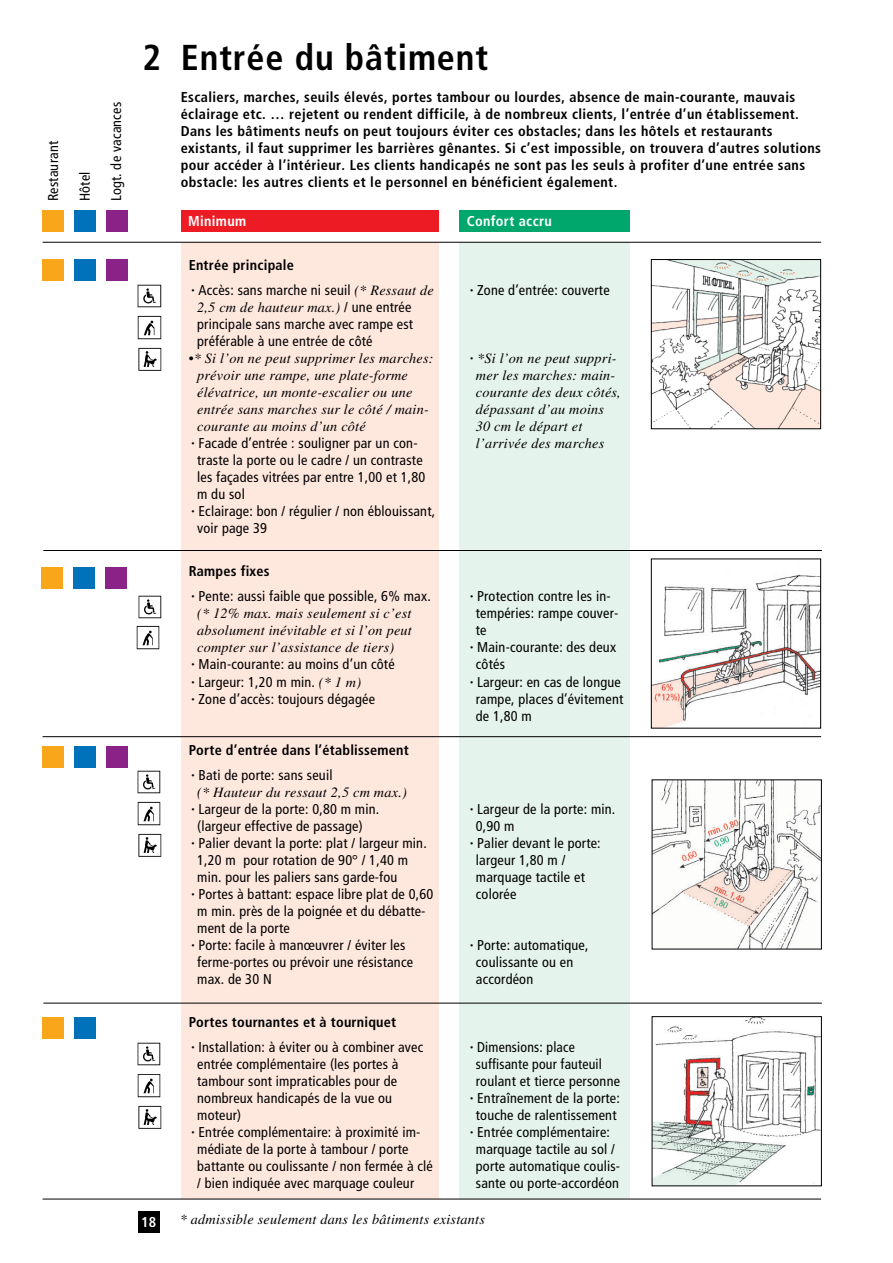
<style>
.page{position:relative;width:893px;height:1263px;background:#fff}
.page>*{position:absolute;margin:0;border:0;box-sizing:border-box;transform-origin:0 0}
.t1{font:700 condensed 36px "Frutiger";letter-spacing:.025em;color:#000}
.t2{font:condensed 14.25px/17px "Frutiger";letter-spacing:.015em;color:#000}
.t3{font:700 condensed 14.25px/17px "Frutiger";letter-spacing:.025em;color:#000}
.t4{font:italic 14.25px/17px "Times";letter-spacing:.015em;color:#000}
.t5{font:700 condensed 14.25px "Frutiger";letter-spacing:.025em;color:#fff}
.s1{font-family:"Courier";font-stretch:normal}
.s2{font-family:"Times";font-style:italic;font-stretch:normal}
.s3{font-family:"Frutiger";font-style:normal;font-stretch:condensed}
.s4{font-family:"Courier";font-style:normal}
</style>
<div class="page">
<div style="left:181px;top:242px;width:257px;height:957px;background:#fee7dd"></div>
<div style="left:138px;top:1212px;width:21px;height:21px;background:#000"></div>
<div style="left:43px;top:210px;width:21px;height:22px;background:#faa61a"></div>
<div style="left:74px;top:210px;width:22px;height:22px;background:#0072bc"></div>
<div style="left:106px;top:210px;width:22px;height:22px;background:#8b2288"></div>
<div style="left:181px;top:210px;width:257px;height:22px;background:#ed1c24"></div>
<div style="left:459px;top:210px;width:170px;height:22px;background:#00a76d"></div>
<div style="left:459px;top:242px;width:170px;height:957px;background:#e4f3eb"></div>
<hr style="left:43px;top:1199px;width:778px;height:1px;background:#000">
<hr style="left:43px;top:242px;width:778px;height:1px;background:#000">
<img style="left:653px;top:781px;width:166px;height:167px">
<img style="left:653px;top:1018px;width:166px;height:166px">
<hr style="left:43px;top:550px;width:778px;height:1px;background:#000">
<hr style="left:43px;top:736px;width:778px;height:1px;background:#000">
<hr style="left:43px;top:1003px;width:778px;height:1px;background:#000">
<img style="left:653px;top:261px;width:166px;height:166px">
<div style="left:651px;top:259px;width:170px;height:170px;border:1px solid #000"></div>
<img style="left:653px;top:574px;width:166px;height:153px">
<div style="left:651px;top:559px;width:170px;height:170px;border:1px solid #000"></div>
<div style="left:43px;top:259px;width:21px;height:21px;background:#faa61a"></div>
<div style="left:74px;top:259px;width:22px;height:21px;background:#0072bc"></div>
<div style="left:106px;top:259px;width:22px;height:21px;background:#8b2288"></div>
<div style="left:42px;top:567px;width:21px;height:22px;background:#faa61a"></div>
<div style="left:74px;top:567px;width:21px;height:22px;background:#0072bc"></div>
<div style="left:106px;top:567px;width:21px;height:22px;background:#8b2288"></div>
<div style="left:43px;top:746px;width:21px;height:22px;background:#faa61a"></div>
<div style="left:74px;top:746px;width:22px;height:22px;background:#0072bc"></div>
<div style="left:106px;top:746px;width:22px;height:22px;background:#8b2288"></div>
<div style="left:43px;top:1017px;width:21px;height:21px;background:#faa61a"></div>
<div style="left:74px;top:1017px;width:22px;height:21px;background:#0072bc"></div>
<svg style="left:137px;top:316px;width:25px;height:24px"></svg>
<img style="left:138px;top:316px;width:23px;height:23px">
<div style="left:136px;top:284px;width:26px;height:24px;background:#9e9e9e"></div>
<img style="left:138px;top:284px;width:23px;height:24px">
<img style="left:138px;top:347px;width:24px;height:24px">
<img style="left:136px;top:626px;width:24px;height:23px">
<img style="left:138px;top:595px;width:23px;height:24px">
<img style="left:137px;top:802px;width:24px;height:23px">
<img style="left:137px;top:770px;width:24px;height:24px">
<svg style="left:161px;top:834px;width:1px;height:23px"></svg>
<img style="left:138px;top:833px;width:23px;height:24px">
<img style="left:137px;top:1074px;width:24px;height:24px">
<img style="left:137px;top:1042px;width:24px;height:24px">
<svg style="left:139px;top:1105px;width:23px;height:24px"></svg>
<img style="left:138px;top:1106px;width:23px;height:23px">
<p class="t2" style="left:46px;top:201px;width:62px;rotate:-90deg">Restaurant</p>
<p class="t2" style="left:77px;top:201px;width:31px;rotate:-90deg">Hôtel</p>
<p class="t2" style="left:109px;top:201px;width:101px;rotate:-90deg">Logt. de vacances</p>
<h1 class="t1" style="left:142px;top:43px;width:347px">2 Entrée du bâtiment</h1>
<p class="t3" style="left:181px;top:90px;width:641px">Escaliers, marches, seuils élevés, portes tambour ou lourdes, absence de main-courante, mauvais éclairage etc. … rejetent ou rendent difficile, à de nombreux clients, l’entrée d’un établissement.<br>Dans les bâtiments neufs on peut toujours éviter ces obstacles; dans les hôtels et restaurants existants, il faut supprimer les barrières gênantes. Si c’est impossible, on trouvera d’autres solutions pour accéder à l’intérieur. Les clients handicapés ne sont pas les seuls à profiter d’une entrée sans obstacle: les autres clients et le personnel en bénéficient également.</p>
<p class="t5" style="left:188px;top:215px;width:60px">Minimum</p>
<p class="t5" style="left:466px;top:215px;width:87px">Confort accru</p>
<p class="t5" style="left:141px;top:1216px;width:16px">18</p>
<p class="t3" style="left:189px;top:258px;width:107px">Entrée principale</p>
<p class="t2" style="left:189px;top:283px;width:246px"><span class="s1">•</span>Accès: sans marche ni seuil <span class="s2">(* Ressaut de</span></p>
<p class="t4" style="left:197px;top:300px;width:216px">2,5 cm de hauteur max.) <span class="s3">/ une entrée</span></p>
<p class="t2" style="left:197px;top:317px;width:217px">principale sans marche avec rampe est préférable à une entrée de côté</p>
<p class="t4" style="left:197px;top:351px;width:238px;text-indent:-9px">•* Si l’on ne peut supprimer les marches: prévoir une rampe, une plate-forme élévatrice, un monte-escalier ou une entrée sans marches sur le côté / main&shy;courante au moins d’un côté</p>
<p class="t2" style="left:197px;top:436px;width:230px;text-indent:-9px"><span class="s1">•</span>Facade d’entrée : souligner par un con&shy;traste la porte ou le cadre / un contraste les façades vitrées par entre 1,00 et 1,80 m du sol</p>
<p class="t2" style="left:197px;top:504px;width:239px;text-indent:-9px"><span class="s1">•</span>Eclairage: bon / régulier / non éblouissant, voir page 39</p>
<p class="t3" style="left:189px;top:564px;width:82px">Rampes fixes</p>
<p class="t2" style="left:189px;top:589px;width:244px"><span class="s1">•</span>Pente: aussi faible que possible, 6% max.</p>
<p class="t4" style="left:197px;top:606px;width:216px;text-align:justify">(* 12% max. mais seulement si c’est absolument inévitable et si l’on peut compter sur l’assistance de tiers)</p>
<p class="t2" style="left:189px;top:657px;width:207px"><span class="s1">•</span>Main-courante: au moins d’un côté</p>
<p class="t2" style="left:189px;top:674px;width:174px"><span class="s1">•</span>Largeur: 1,20 m min. <span class="s2">(* 1 m)</span></p>
<p class="t2" style="left:189px;top:691px;width:188px"><span class="s1">•</span>Zone d’accès: toujours dégagée</p>
<p class="t3" style="left:189px;top:742px;width:222px">Porte d’entrée dans l’établissement</p>
<p class="t2" style="left:189px;top:768px;width:145px"><span class="s1">•</span>Bati de porte: sans seuil</p>
<p class="t4" style="left:197px;top:785px;width:211px">(* Hauteur du ressaut 2,5 cm max.)</p>
<p class="t2" style="left:189px;top:802px;width:192px;text-align:center"><span class="s1">•</span>Largeur de la porte: 0,80 m min. (largeur effective de passage)</p>
<p class="t2" style="left:197px;top:836px;width:231px;text-indent:-9px"><span class="s1">•</span>Palier devant la porte: plat / largeur min.<br>1,20 m pour rotation de 90° / 1,40 m min. pour les paliers sans garde-fou</p>
<p class="t2" style="left:197px;top:887px;width:237px;text-indent:-9px"><span class="s1">•</span>Portes à battant: espace libre plat de 0,60 m min. près de la poignée et du débatte&shy;ment de la porte</p>
<p class="t2" style="left:197px;top:938px;width:217px;text-indent:-9px"><span class="s1">•</span>Porte: facile à manœuvrer / éviter les ferme-portes ou prévoir une résistance max. de 30 N</p>
<p class="t3" style="left:189px;top:1014px;width:209px">Portes tournantes et à tourniquet</p>
<p class="t2" style="left:197px;top:1040px;width:227px;text-indent:-9px"><span class="s1">•</span>Installation: à éviter ou à combiner avec entrée complémentaire (les portes à tambour sont impraticables pour de nombreux handicapés de la vue ou moteur)</p>
<p class="t2" style="left:197px;top:1125px;width:237px;text-indent:-9px"><span class="s1">•</span>Entrée complémentaire: à proximité im&shy;médiate de la porte à tambour / porte battante ou coulissante / non fermée à clé / bien indiquée avec marquage couleur</p>
<p class="t2" style="left:467px;top:283px;width:144px"><span class="s1">•</span>Zone d’entrée: couverte</p>
<p class="t4" style="left:476px;top:351px;width:146px;text-indent:-9px"><span class="s4">•</span>*Si l’on ne peut suppri&shy;mer les marches: main&shy;courante des deux côtés, dépassant d’au moins<br>30 cm le départ et l’arrivée des marches</p>
<p class="t2" style="left:476px;top:589px;width:144px;text-indent:-9px"><span class="s1">•</span>Protection contre les in&shy;tempéries: rampe couver&shy;te</p>
<p class="t2" style="left:476px;top:640px;width:142px;text-indent:-9px"><span class="s1">•</span>Main-courante: des deux côtés</p>
<p class="t2" style="left:476px;top:674px;width:149px;text-indent:-9px"><span class="s1">•</span>Largeur: en cas de longue rampe, places d’évitement de 1,80 m</p>
<p class="t2" style="left:476px;top:802px;width:141px;text-indent:-9px"><span class="s1">•</span>Largeur de la porte: min.<br>0,90 m</p>
<p class="t2" style="left:476px;top:836px;width:126px;text-indent:-9px"><span class="s1">•</span>Palier devant le porte: largeur 1,80 m / marquage tactile et colorée</p>
<p class="t2" style="left:476px;top:938px;width:114px;text-indent:-9px"><span class="s1">•</span>Porte: automatique, coulissante ou en accordéon</p>
<p class="t2" style="left:476px;top:1040px;width:146px;text-indent:-8px"><span class="s1">•</span>Dimensions: place suffisante pour fauteuil roulant et tierce personne</p>
<p class="t2" style="left:467px;top:1091px;width:154px;text-align:center"><span class="s1">•</span>Entraînement de la porte: touche de ralentissement</p>
<p class="t2" style="left:476px;top:1125px;width:146px;text-indent:-9px"><span class="s1">•</span>Entrée complémentaire: marquage tactile au sol / porte automatique coulis&shy;sante ou porte-accordéon</p>
<p class="t4" style="left:180px;top:1212px;width:306px">* admissible seulement dans les bâtiments existants</p>
</div>
